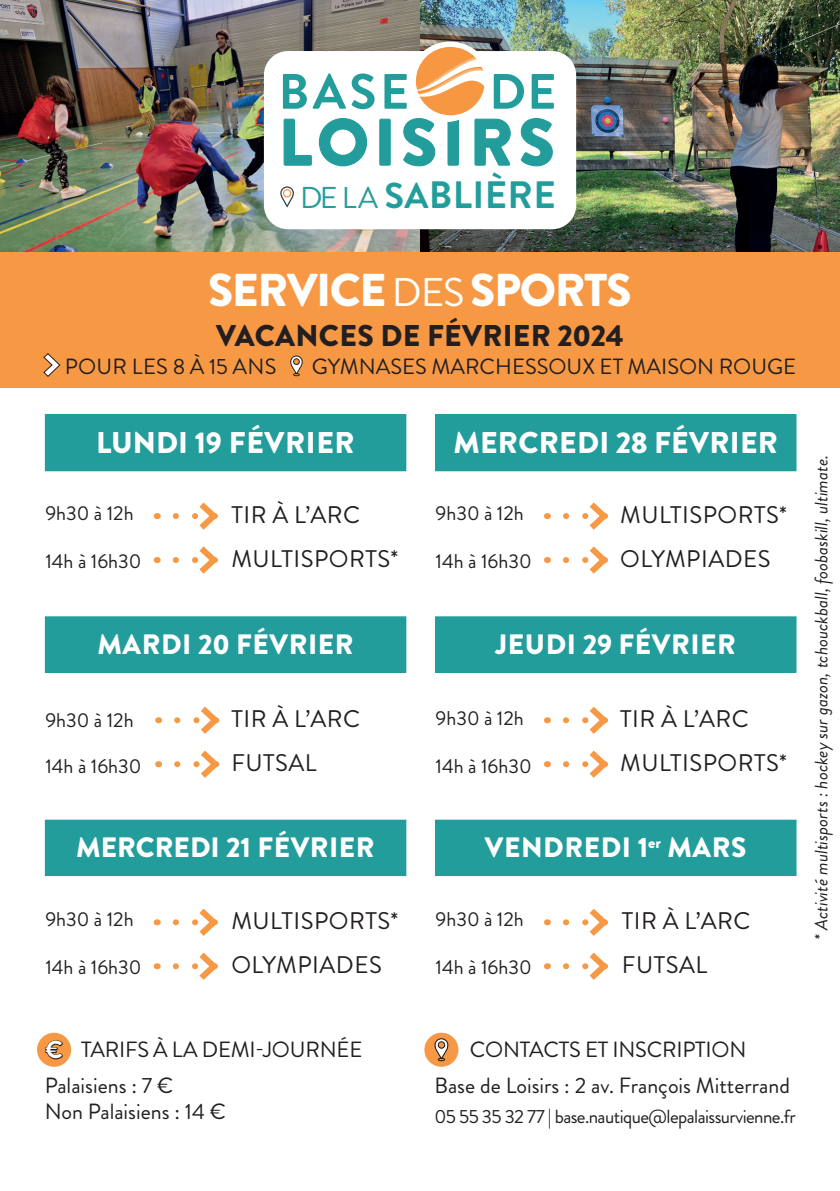
<style>
.page{position:relative;width:840px;height:1191px;background:#fff}
.page>*{position:absolute;margin:0;border:0;box-sizing:border-box;transform-origin:0 0}
.t1{font:900 46px "Brandon Grotesque";letter-spacing:-.03em;color:#fff}
.t2{font:700 38.2px "Brandon Grotesque";letter-spacing:.01em;color:#239d9b}
.t3{font:900 30px "Brandon Grotesque";letter-spacing:.01em;color:#fff}
.t4{font:900 30px "Brandon Grotesque";letter-spacing:.01em;color:#231f20}
.t5{font:900 28px "Brandon Grotesque";letter-spacing:.02em;color:#fff}
.t6{font:900 28px "Brandon Grotesque";color:#fff}
.t7{font:24px/44px "Brandon Grotesque";letter-spacing:.02em;color:#231f20}
.t8{font:22px/35.6px "Brandon Grotesque";color:#231f20;text-align:center}
.t9{font:20px "Brandon Grotesque";color:#231f20}
.t10{font:19px "Brandon Grotesque";letter-spacing:-.03em;color:#231f20}
.t11{font:italic 18px "Brandon Grotesque";color:#231f20}
.s1{font-weight:400;font-size:30.2px;color:#259d9b}
.s2{font-size:35.8px}
.s3{font-weight:400;font-size:40px}
.s4{font-weight:700;font-size:24.6px}
</style>
<div class="page">
<img style="left:0;top:0;width:420px;height:252px">
<img style="left:420px;top:0;width:419px;height:252px">
<div style="left:264px;top:51px;width:312px;height:178px;background:#fff;border-radius:24px"></div>
<div style="left:408px;top:42px;width:83px;height:83px;background:#fff;border-radius:50%"></div>
<div style="left:45px;top:414px;width:360px;height:57px;background:#239d9b"></div>
<div style="left:435px;top:414px;width:360px;height:57px;background:#239d9b"></div>
<div style="left:45px;top:617px;width:360px;height:55px;background:#239d9b"></div>
<div style="left:45px;top:616px;width:361px;height:56px;border:1px solid #239d9b"></div>
<div style="left:435px;top:617px;width:360px;height:55px;background:#239d9b"></div>
<div style="left:435px;top:616px;width:361px;height:56px;border:1px solid #239d9b"></div>
<div style="left:45px;top:820px;width:360px;height:55px;background:#239d9b"></div>
<div style="left:45px;top:819px;width:361px;height:57px;border:1px solid #239d9b"></div>
<div style="left:435px;top:820px;width:360px;height:55px;background:#239d9b"></div>
<div style="left:435px;top:819px;width:361px;height:57px;border:1px solid #239d9b"></div>
<svg style="left:280px;top:186px;width:14px;height:22px"></svg>
<svg style="left:283px;top:118px;width:270px;height:49px"></svg>
<div style="left:415px;top:47px;width:69px;height:68px;background:#f79741;border-radius:50%"></div>
<svg style="left:283px;top:50px;width:270px;height:59px"></svg>
<div style="left:0;top:252px;width:839px;height:136px;background:#f79844"></div>
<svg style="left:43px;top:353px;width:18px;height:24px"></svg>
<svg style="left:290px;top:355px;width:13px;height:21px"></svg>
<svg style="left:177px;top:706px;width:43px;height:72px"></svg>
<svg style="left:565px;top:706px;width:44px;height:72px"></svg>
<svg style="left:565px;top:908px;width:44px;height:72px"></svg>
<svg style="left:565px;top:502px;width:44px;height:72px"></svg>
<svg style="left:176px;top:502px;width:42px;height:72px"></svg>
<svg style="left:176px;top:908px;width:42px;height:72px"></svg>
<div style="left:37px;top:1032px;width:34px;height:34px;background:#f79844;border-radius:50%"></div>
<div style="left:424px;top:1032px;width:34px;height:34px;background:#f79844;border-radius:50%"></div>
<svg style="left:434px;top:1038px;width:14px;height:23px"></svg>
<h2 class="t2" style="left:300px;top:168px;width:257px"><span class="s1">DELA</span> <span class="s2">SA</span>BLIÈRE</h2>
<h1 class="t1" style="left:208px;top:258px;width:425px">SERVICE <span class="s3">DES</span> SPORTS</h1>
<h3 class="t4" style="left:216px;top:314px;width:409px">VACANCES DE FÉVRIER 2024</h3>
<p class="t8" style="left:65px;top:349px;width:213px">POUR LES 8 À 15 ANS</p>
<p class="t8" style="left:311px;top:349px;width:486px">GYMNASES MARCHESSOUX ET MAISON ROUGE</p>
<h3 class="t3" style="left:96px;top:421px;width:260px">LUNDI 19 FÉVRIER</h3>
<h3 class="t3" style="left:453px;top:421px;width:326px">MERCREDI 28 FÉVRIER</h3>
<p class="t9" style="left:45px;top:500px;width:90px">9h30 à 12h</p>
<p class="t9" style="left:45px;top:548px;width:97px">14h à 16h30</p>
<p class="t7" style="left:231px;top:493px;width:168px">TIR À L’ARC<br>MULTISPORTS*</p>
<p class="t7" style="left:620px;top:493px;width:168px">MULTISPORTS*<br>OLYMPIADES</p>
<p class="t9" style="left:435px;top:500px;width:90px">9h30 à 12h</p>
<p class="t9" style="left:435px;top:548px;width:98px">14h à 16h30</p>
<p class="t5" style="left:97px;top:624px;width:257px">MARDI 20 FÉVRIER</p>
<p class="t5" style="left:495px;top:624px;width:242px">JEUDI 29 FÉVRIER</p>
<p class="t9" style="left:45px;top:706px;width:90px">9h30 à 12h</p>
<p class="t9" style="left:45px;top:752px;width:97px">14h à 16h30</p>
<p class="t7" style="left:231px;top:697px;width:130px">TIR À L’ARC<br>FUTSAL</p>
<p class="t7" style="left:620px;top:697px;width:168px">TIR À L’ARC<br>MULTISPORTS*</p>
<p class="t9" style="left:435px;top:704px;width:90px">9h30 à 12h</p>
<p class="t9" style="left:435px;top:752px;width:98px">14h à 16h30</p>
<p class="t6" style="left:76px;top:828px;width:300px">MERCREDI 21 FÉVRIER</p>
<p class="t5" style="left:484px;top:828px;width:263px">VENDREDI 1<sup>er</sup> MARS</p>
<p class="t9" style="left:45px;top:905px;width:90px">9h30 à 12h</p>
<p class="t9" style="left:45px;top:953px;width:97px">14h à 16h30</p>
<p class="t7" style="left:231px;top:898px;width:168px">MULTISPORTS*<br>OLYMPIADES</p>
<p class="t7" style="left:621px;top:898px;width:130px">TIR À L’ARC<br>FUTSAL</p>
<p class="t9" style="left:435px;top:905px;width:90px">9h30 à 12h</p>
<p class="t9" style="left:435px;top:953px;width:98px">14h à 16h30</p>
<p class="t11" style="left:808px;top:939px;width:486px;rotate:-90deg">* Activité multisports : hockey sur gazon, tchouckball, foobaskill, ultimate.</p>
<p class="t8" style="left:45px;top:1032px;width:318px"><span class="s4">€</span> TARIFS À LA DEMI-JOURNÉE</p>
<p class="t8" style="left:434px;top:1032px;width:357px">CONTACTS ET INSCRIPTION<br>Base de Loisirs : 2 av. François Mitterrand</p>
<p class="t10" style="left:434px;top:1103px;width:362px">05 55 35 32 77 | base.nautique@lepalaissurvienne.fr</p>
<p class="t8" style="left:45px;top:1072px;width:182px;line-height:26.4px;text-align:left">Palaisiens : 7 €<br>Non Palaisiens : 14 €</p>
</div>
